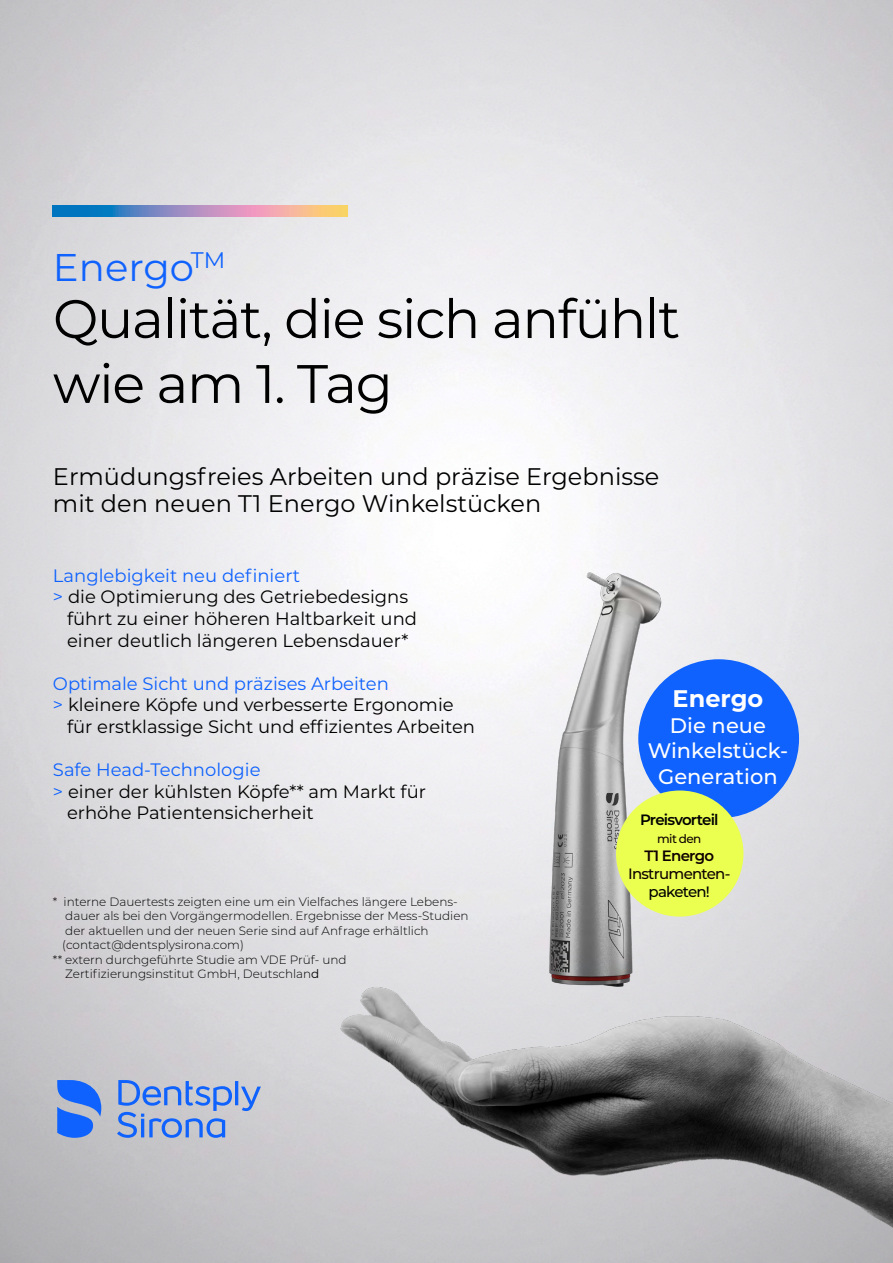
<style>
.page{position:relative;width:893px;height:1263px;background:#fff}
.page>*{position:absolute;margin:0;border:0;box-sizing:border-box;transform-origin:0 0}
.t1{font:54px/64.9px "Montserrat";letter-spacing:-.025em;color:#000}
.t2{font:38.55px "Montserrat";color:#0f62fe}
.t3{font:24px/27px "Montserrat";color:#000}
.t4{font:700 24px "Montserrat";color:#fff}
.t5{font:500 21px/25.5px "Montserrat";color:#fff;text-align:center}
.t6{font:18px "Montserrat";color:#000}
.t7{font:18px "Montserrat";color:#0f62fe}
.t8{font:500 15px "Montserrat";letter-spacing:-.05em;color:#0f0000}
.t9{font:600 15px "Montserrat";letter-spacing:-.05em;color:#000}
.t10{font:600 15px "Montserrat";letter-spacing:-.05em;color:#0f0000}
.t11{font:500 15px "Montserrat";letter-spacing:-.055em;color:#000}
.t12{font:300 12px "Montserrat";color:#000}
.t13{font:500 12px "Montserrat";letter-spacing:-.05em;color:#0f0000}
.s1{color:#0f62fe}
.s2{font-weight:400}
</style>
<div class="page">
<img style="left:0;top:0;width:893px;height:1263px">
<svg style="left:53px;top:206px;width:295px;height:11px;background:#9896b2"></svg>
<img style="left:314px;top:495px;width:579px;height:768px">
<div style="left:638px;top:659px;width:161px;height:159px;background:#0f62fe;border-radius:50%"></div>
<svg style="left:57px;top:1080px;width:204px;height:58px;background:#8ea7da"></svg>
<div style="left:616px;top:790px;width:127px;height:127px;background:#ebff51;border-radius:50%"></div>
<h2 class="t2" style="left:53px;top:240px;width:174px">Energo<sup>TM</sup></h2>
<h1 class="t1" style="left:53px;top:284px;width:629px">Qualität, die sich anfühlt wie am 1. Tag</h1>
<h3 class="t3" style="left:53px;top:462px;width:608px">Ermüdungsfreies Arbeiten und präzise Ergebnisse mit den neuen T1 Energo Winkelstücken</h3>
<h3 class="t7" style="left:53px;top:563px;width:249px">Langlebigkeit neu definiert</h3>
<h3 class="t6" style="left:53px;top:585px;width:357px"><span class="s1">&gt;</span> die Optimierung des Getriebedesigns</h3>
<h3 class="t6" style="left:67px;top:606px;width:352px">führt zu einer höheren Haltbarkeit und</h3>
<h3 class="t6" style="left:67px;top:628px;width:343px">einer deutlich längeren Lebensdauer*</h3>
<h3 class="t7" style="left:53px;top:671px;width:338px">Optimale Sicht und präzises Arbeiten</h3>
<h3 class="t6" style="left:53px;top:693px;width:402px"><span class="s1">&gt;</span> kleinere Köpfe und verbesserte Ergonomie</h3>
<h3 class="t6" style="left:67px;top:714px;width:410px">für erstklassige Sicht und effizientes Arbeiten</h3>
<h3 class="t7" style="left:53px;top:757px;width:209px">Safe Head-Technologie</h3>
<h3 class="t6" style="left:53px;top:779px;width:375px"><span class="s1">&gt;</span> einer der kühlsten Köpfe** am Markt für</h3>
<h3 class="t6" style="left:67px;top:801px;width:248px">erhöhe Patientensicherheit</h3>
<p class="t12" style="left:53px;top:893px;width:406px">* interne Dauertests zeigten eine um ein Vielfaches längere Lebens-</p>
<p class="t12" style="left:65px;top:908px;width:405px">dauer als bei den Vorgängermodellen. Ergebnisse der Mess-Studien</p>
<p class="t12" style="left:65px;top:922px;width:365px">der aktuellen und der neuen Serie sind auf Anfrage erhältlich</p>
<p class="t12" style="left:62px;top:937px;width:183px">(contact@dentsplysirona.com)</p>
<p class="t12" style="left:53px;top:951px;width:295px">** extern durchgeführte Studie am VDE Prüf- und</p>
<p class="t12" style="left:65px;top:965px;width:256px">Zertifizierungsinstitut GmbH, Deutschlan<span class="s2">d</span></p>
<h3 class="t4" style="left:673px;top:681px;width:92px">Energo</h3>
<h3 class="t5" style="left:648px;top:712px;width:142px">Die neue<br>Winkelstück-<br>Generation</h3>
<p class="t9" style="left:640px;top:809px;width:80px">Preisvorteil</p>
<p class="t13" style="left:657px;top:830px;width:46px">mit den</p>
<p class="t10" style="left:645px;top:845px;width:71px">T1 Energo</p>
<p class="t8" style="left:628px;top:863px;width:104px">Instrumenten-</p>
<p class="t11" style="left:649px;top:881px;width:63px">paketen!</p>
</div>
